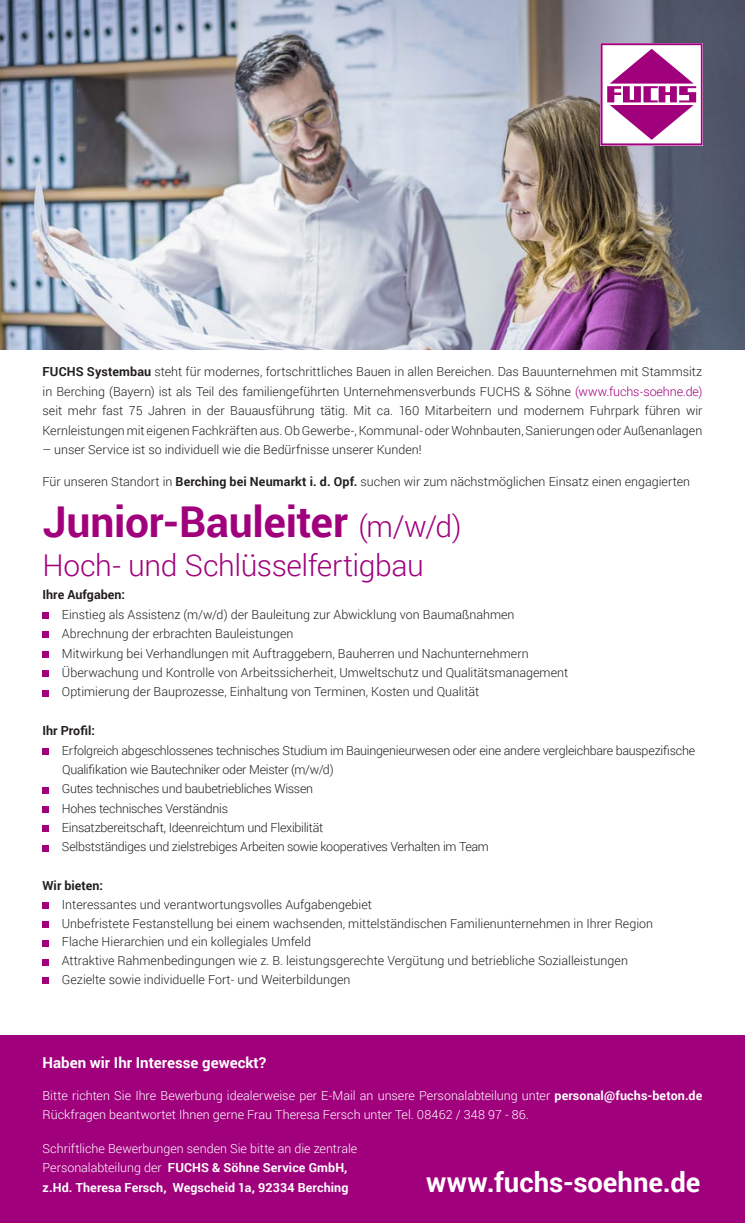
<style>
.page{position:relative;width:745px;height:1223px;background:#fff}
.page>*{position:absolute;margin:0;border:0;box-sizing:border-box;transform-origin:0 0}
.Stellentitel{font:700 42.5px "Roboto";letter-spacing:-.005em;color:#a1007d}
.t1{font:300 30px "Roboto";letter-spacing:-.015em;color:#a1007d}
.t2{font:700 27.5px "Roboto";color:#fff}
.Zwischenhead_LILA{font:700 15px "Roboto";color:#fff}
.Aufzählung_Stelle{font:300 12.5px/19.4px "Roboto";color:#231f20;text-align:justify}
.Aufzählung_Stelle-2{font:300 12.5px "Roboto";letter-spacing:-.02em;color:#231f20}
.t3{font:300 12.5px/19.4px "Roboto";color:#fff}
.Zwischenhead{font:700 12.5px "Roboto";color:#231f20}
.s1{font-weight:700}
.s2{color:#a1007d}
.s3{font-weight:300;font-size:30px}
</style>
<div class="page">
<div style="left:0;top:1035px;width:744px;height:187px;background:#a1007d"></div>
<div style="left:43px;top:612px;width:6px;height:7px;background:#a1007d"></div>
<div style="left:43px;top:631px;width:6px;height:7px;background:#a1007d"></div>
<svg style="left:43px;top:651px;width:6px;height:6px"></svg>
<div style="left:43px;top:670px;width:6px;height:7px;background:#a1007d"></div>
<svg style="left:43px;top:690px;width:6px;height:6px"></svg>
<svg style="left:43px;top:748px;width:6px;height:6px"></svg>
<div style="left:43px;top:786px;width:6px;height:7px;background:#a1007d"></div>
<svg style="left:43px;top:806px;width:6px;height:6px"></svg>
<div style="left:43px;top:825px;width:6px;height:7px;background:#a1007d"></div>
<svg style="left:43px;top:845px;width:6px;height:6px"></svg>
<div style="left:43px;top:902px;width:6px;height:7px;background:#a1007d"></div>
<svg style="left:43px;top:921px;width:6px;height:6px"></svg>
<svg style="left:43px;top:940px;width:6px;height:6px"></svg>
<div style="left:43px;top:958px;width:6px;height:7px;background:#a1007d"></div>
<div style="left:43px;top:977px;width:6px;height:7px;background:#a1007d"></div>
<img style="left:0;top:0;width:744px;height:349px">
<svg style="left:600px;top:43px;width:102px;height:102px"></svg>
<p class="Aufzählung_Stelle" style="left:43px;top:362px;width:661px"><span class="s1">FUCHS Systembau</span> steht für modernes, fortschrittliches Bauen in allen Bereichen. Das Bauunternehmen mit Stammsitz in Berching (Bayern) ist als Teil des familiengeführten Unternehmensverbunds FUCHS &amp; Söhne <span class="s2">(www.fuchs-soehne.de) </span>seit mehr fast 75 Jahren in der Bauausführung tätig. Mit ca. 160 Mitarbeitern und modernem Fuhrpark führen wir Kernleistungen mit eigenen Fachkräften aus. Ob Gewerbe-, Kommunal- oder Wohnbauten, Sanierungen oder Außenanlagen</p>
<p class="Aufzählung_Stelle" style="left:43px;top:439px;width:380px">– unser Service ist so individuell wie die Bedürfnisse unserer Kunden!</p>
<p class="Aufzählung_Stelle" style="left:43px;top:471px;width:648px">Für unseren Standort in <span class="s1">Berching bei Neumarkt i. d. Opf.</span> suchen wir zum nächstmöglichen Einsatz einen engagierten</p>
<p class="Stellentitel" style="left:43px;top:491px;width:420px">Junior-Bauleiter <span class="s3">(m/w/d)</span></p>
<p class="t1" style="left:43px;top:544px;width:382px">Hoch- und Schlüsselfertigbau</p>
<p class="Zwischenhead" style="left:43px;top:586px;width:84px">Ihre Aufgaben:</p>
<p class="Aufzählung_Stelle" style="left:62px;top:604px;width:454px">Einstieg als Assistenz (m/w/d) der Bauleitung zur Abwicklung von Baumaßnahmen</p>
<p class="Aufzählung_Stelle" style="left:62px;top:623px;width:233px">Abrechnung der erbrachten Bauleistungen</p>
<p class="Aufzählung_Stelle" style="left:62px;top:643px;width:468px">Mitwirkung bei Verhandlungen mit Auftraggebern, Bauherren und Nachunternehmern</p>
<p class="Aufzählung_Stelle" style="left:62px;top:662px;width:507px">Überwachung und Kontrolle von Arbeitssicherheit, Umweltschutz und Qualitätsmanagement</p>
<p class="Aufzählung_Stelle" style="left:62px;top:681px;width:418px">Optimierung der Bauprozesse, Einhaltung von Terminen, Kosten und Qualität</p>
<p class="Zwischenhead" style="left:43px;top:722px;width:54px">Ihr Profil:</p>
<p class="Aufzählung_Stelle-2" style="left:62px;top:741px;width:634px">Erfolgreich abgeschlossenes technisches Studium im Bauingenieurwesen oder eine andere vergleichbare bauspezifische</p>
<p class="Aufzählung_Stelle-2" style="left:62px;top:760px;width:273px">Qualifikation wie Bautechniker oder Meister (m/w/d)</p>
<p class="Aufzählung_Stelle-2" style="left:62px;top:780px;width:253px">Gutes technisches und baubetriebliches Wissen</p>
<p class="Aufzählung_Stelle-2" style="left:62px;top:799px;width:167px">Hohes technisches Verständnis</p>
<p class="Aufzählung_Stelle-2" style="left:62px;top:819px;width:263px">Einsatzbereitschaft, Ideenreichtum und Flexibilität</p>
<p class="Aufzählung_Stelle-2" style="left:62px;top:838px;width:428px">Selbstständiges und zielstrebiges Arbeiten sowie kooperatives Verhalten im Team</p>
<p class="Zwischenhead" style="left:43px;top:877px;width:62px">Wir bieten:</p>
<p class="Aufzählung_Stelle" style="left:62px;top:894px;width:311px">Interessantes und verantwortungsvolles Aufgabengebiet</p>
<p class="Aufzählung_Stelle" style="left:62px;top:913px;width:592px">Unbefristete Festanstellung bei einem wachsenden, mittelständischen Familienunternehmen in Ihrer Region</p>
<p class="Aufzählung_Stelle" style="left:62px;top:931px;width:250px">Flache Hierarchien und ein kollegiales Umfeld</p>
<p class="Aufzählung_Stelle" style="left:62px;top:950px;width:567px">Attraktive Rahmenbedingungen wie z. B. leistungsgerechte Vergütung und betriebliche Sozialleistungen</p>
<p class="Aufzählung_Stelle" style="left:62px;top:969px;width:290px">Gezielte sowie individuelle Fort- und Weiterbildungen</p>
<p class="Zwischenhead_LILA" style="left:43px;top:1051px;width:225px">Haben wir Ihr Interesse geweckt?</p>
<p class="t3" style="left:43px;top:1085px;width:661px">Bitte richten Sie Ihre Bewerbung idealerweise per E-Mail an unsere Personalabteilung unter <span class="s1">personal@fuchs-beton.de<br></span>Rückfragen beantwortet Ihnen gerne Frau Theresa Fersch unter Tel. 08462 / 348 97 - 86.</p>
<p class="t3" style="left:43px;top:1138px;width:316px">Schriftliche Bewerbungen senden Sie bitte an die zentrale<br>Personalabteilung der <span class="s1">FUCHS &amp; Söhne Service GmbH, z.Hd. Theresa Fersch, Wegscheid 1a, 92334 Berching</span></p>
<p class="t2" style="left:426px;top:1162px;width:275px">www.fuchs-soehne.de</p>
</div>
